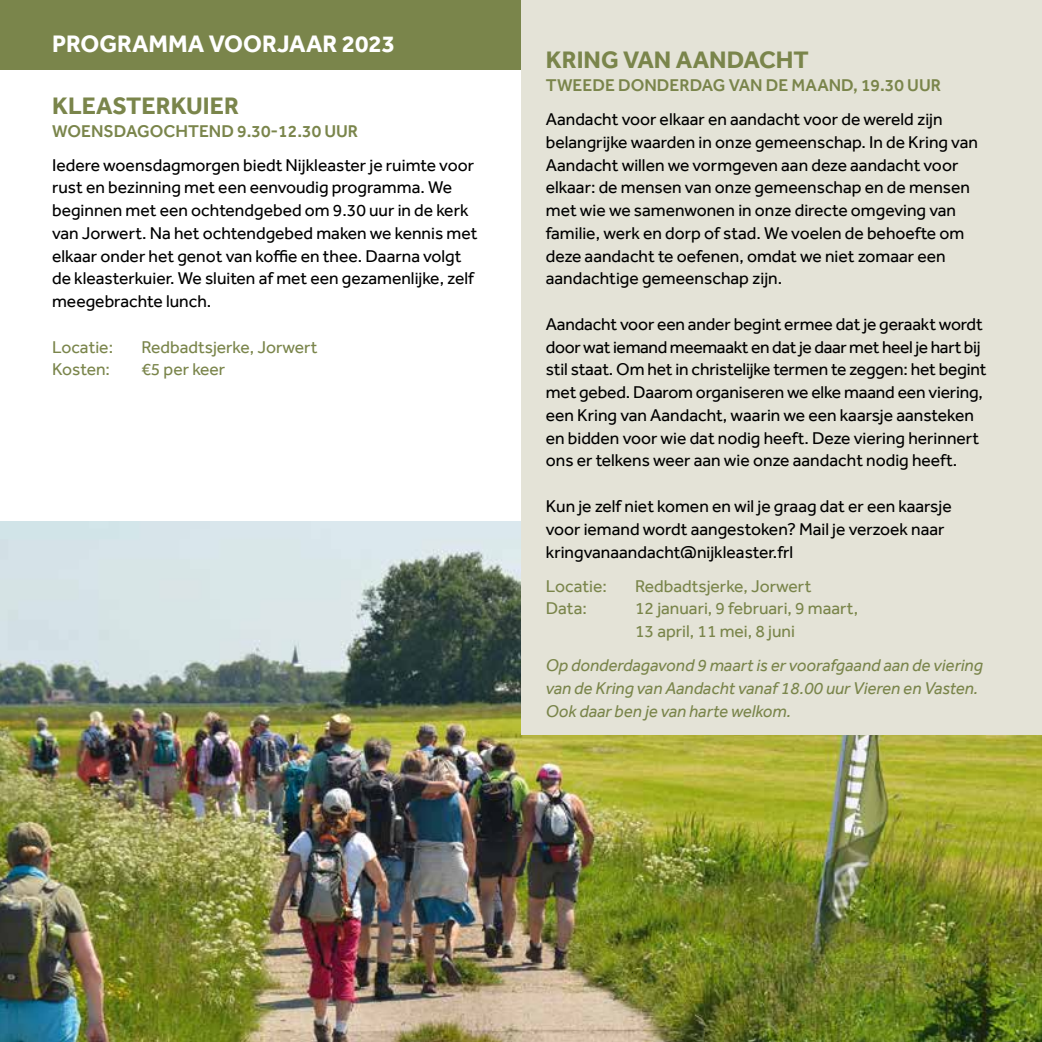
<style>
.page{position:relative;width:1042px;height:1042px;background:#fff}
.page>*{position:absolute;margin:0;border:0;box-sizing:border-box;transform-origin:0 0}
.t1{font:700 24.5px "Effra";color:#7a854b}
.t2{font:700 24.5px "Effra";color:#fff}
.t3{font:17.5px/22.8px "Effra";color:#000}
.t4{font:17.5px/22.8px "Effra";color:#7a854b}
.t5{font:italic 17.5px/22.8px "Effra";color:#7a854b}
.t6{font:500 17.5px "Effra";color:#7a854b}
</style>
<div class="page">
<img style="left:0;top:521px;width:1042px;height:521px">
<div style="left:0;top:0;width:521px;height:69px;background:#7a854b"></div>
<div style="left:521px;top:0;width:521px;height:734px;background:#e4e3d7"></div>
<h1 class="t2" style="left:52px;top:29px;width:345px">PROGRAMMA VOORJAAR 2023</h1>
<h1 class="t1" style="left:52px;top:91px;width:188px">KLEASTERKUIER</h1>
<p class="t6" style="left:52px;top:120px;width:308px">WOENSDAGOCHTEND 9.30-12.30 UUR</p>
<p class="t3" style="left:52px;top:153px;width:427px">Iedere woensdagmorgen biedt Nijkleaster je ruimte voor rust en bezinning met een eenvoudig programma. We beginnen met een ochtendgebed om 9.30 uur in de kerk van Jorwert. Na het ochtendgebed maken we kennis met elkaar onder het genot van koffie en thee. Daarna volgt de kleasterkuier. We sluiten af met een gezamenlijke, zelf meegebrachte lunch.</p>
<p class="t4" style="left:52px;top:335px;width:63px">Locatie:</p>
<p class="t4" style="left:141px;top:335px;width:178px">Redbadtsjerke, Jorwert</p>
<p class="t4" style="left:52px;top:358px;width:59px">Kosten:</p>
<p class="t4" style="left:141px;top:358px;width:85px">€5 per keer</p>
<h1 class="t1" style="left:546px;top:45px;width:264px">KRING VAN AANDACHT</h1>
<p class="t6" style="left:546px;top:75px;width:397px">TWEEDE DONDERDAG VAN DE MAAND, 19.30 UUR</p>
<p class="t3" style="left:546px;top:108px;width:434px">Aandacht voor elkaar en aandacht voor de wereld zijn belangrijke waarden in onze gemeenschap. In de Kring van Aandacht willen we vormgeven aan deze aandacht voor elkaar: de mensen van onze gemeenschap en de mensen met wie we samenwonen in onze directe omgeving van familie, werk en dorp of stad. We voelen de behoefte om deze aandacht te oefenen, omdat we niet zomaar een aandachtige gemeenschap zijn.</p>
<p class="t3" style="left:546px;top:312px;width:442px">Aandacht voor een ander begint ermee dat je geraakt wordt door wat iemand meemaakt en dat je daar met heel je hart bij stil staat. Om het in christelijke termen te zeggen: het begint met gebed. Daarom organiseren we elke maand een viering, een Kring van Aandacht, waarin we een kaarsje aansteken en bidden voor wie dat nodig heeft. Deze viering herinnert ons er telkens weer aan wie onze aandacht nodig heeft.</p>
<p class="t3" style="left:546px;top:494px;width:407px">Kun je zelf niet komen en wil je graag dat er een kaarsje voor iemand wordt aangestoken? Mail je verzoek naar kringvanaandacht@nijkleaster.frl</p>
<p class="t4" style="left:546px;top:574px;width:63px">Locatie:</p>
<p class="t4" style="left:635px;top:574px;width:178px">Redbadtsjerke, Jorwert</p>
<p class="t4" style="left:546px;top:597px;width:43px">Data:</p>
<p class="t4" style="left:635px;top:597px;width:224px">12 januari, 9 februari, 9 maart,<br>13 april, 11 mei, 8 juni</p>
<p class="t5" style="left:546px;top:654px;width:439px">Op donderdagavond 9 maart is er voorafgaand aan de viering van de Kring van Aandacht vanaf 18.00 uur Vieren en Vasten.<br>Ook daar ben je van harte welkom.</p>
</div>
